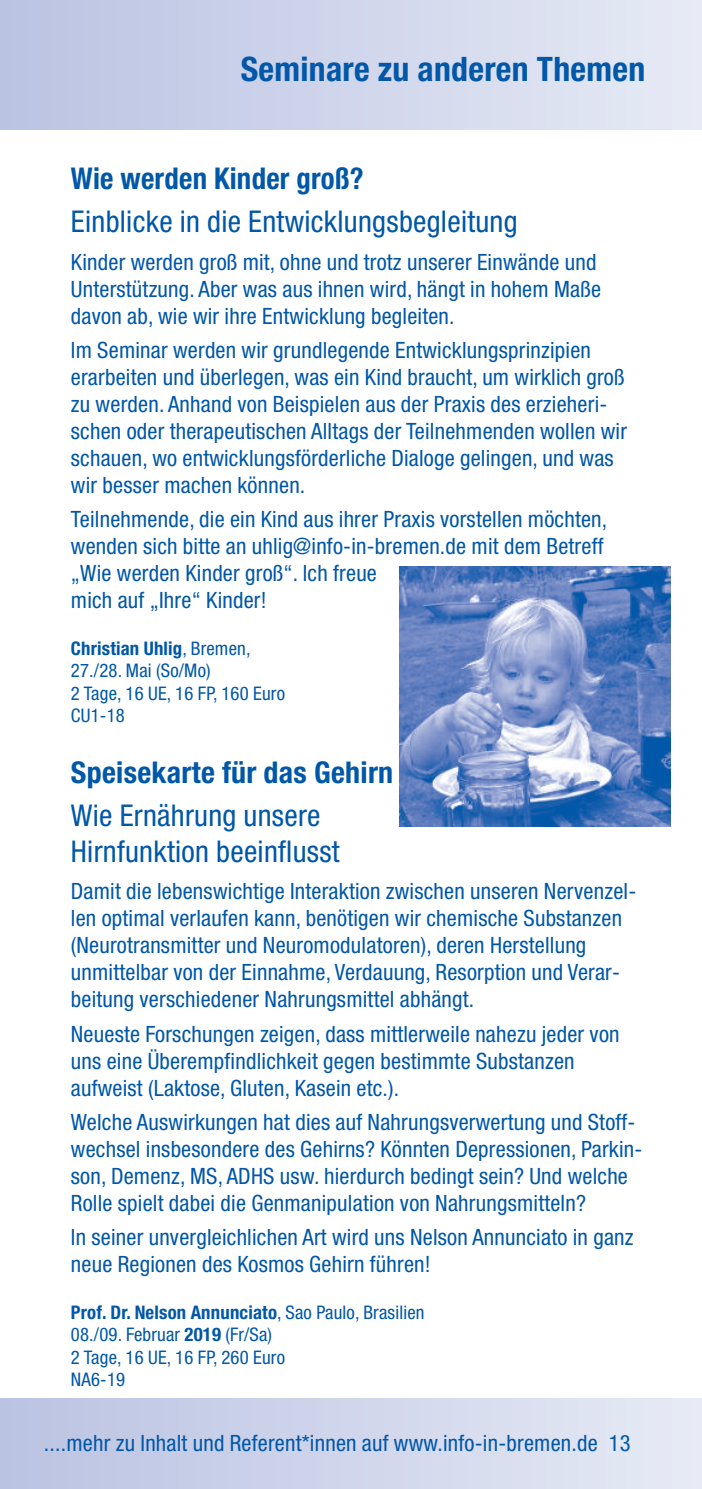
<style>
.page{position:relative;width:702px;height:1489px;background:#fff}
.page>*{position:absolute;margin:0;border:0;box-sizing:border-box;transform-origin:0 0}
.t1{font:700 condensed 33.75px "Helvetica Neue";letter-spacing:.01em;color:#0157a8}
.t2{font:condensed 30px/36px "Helvetica Neue";letter-spacing:.01em;color:#0157a8}
.t3{font:700 condensed 30px "Helvetica Neue";letter-spacing:.01em;color:#0157a8}
.t4{font:700 condensed 30px "Helvetica Neue";letter-spacing:.01em;color:#0157a8;scale:.96 1}
.t5{font:condensed 22.5px/27px "Helvetica Neue";letter-spacing:.01em;color:#0157a8}
.t6{font:condensed 18.75px/22.5px "Helvetica Neue";letter-spacing:.01em;color:#0157a8}
.s1{font-weight:700}
</style>
<div class="page">
<div style="left:0;top:0;width:702px;height:129px;background:linear-gradient(to right,#bac2e2,#e7eaf5)"></div>
<div style="left:0;top:1397px;width:702px;height:91px;background:linear-gradient(to right,#bac2e2,#e7eaf5)"></div>
<img style="left:399px;top:566px;width:271px;height:260px">
<h1 class="t1" style="left:241px;top:57px;width:406px">Seminare zu anderen Themen</h1>
<h2 class="t4" style="left:71px;top:167px;width:306px">Wie werden Kinder groß?</h2>
<h2 class="t2" style="left:71px;top:206px;width:448px">Einblicke in die Entwicklungsbegleitung</h2>
<p class="t5" style="left:71px;top:250px;width:531px">Kinder werden groß mit, ohne und trotz unserer Einwände und<br>Unterstützung. Aber was aus ihnen wird, hängt in hohem Maße davon ab, wie wir ihre Entwicklung begleiten.</p>
<p class="t5" style="left:71px;top:338px;width:557px">Im Seminar werden wir grundlegende Entwicklungsprinzipien erarbeiten und überlegen, was ein Kind braucht, um wirklich groß zu werden. Anhand von Beispielen aus der Praxis des erzieheri&shy;schen oder therapeutischen Alltags der Teilnehmenden wollen wir schauen, wo entwicklungsförderliche Dialoge gelingen, und was wir besser machen können.</p>
<p class="t5" style="left:71px;top:507px;width:538px">Teilnehmende, die ein Kind aus ihrer Praxis vorstellen möchten, wenden sich bitte an uhlig@info-in-bremen.de mit dem Betreff „Wie werden Kinder groß“. Ich freue<br>mich auf „Ihre“ Kinder!</p>
<p class="t6" style="left:71px;top:638px;width:215px"><span class="s1">Christian Uhlig</span>, Bremen,<br>27./28. Mai (So/Mo)<br>2 Tage, 16 UE, 16 FP, 160 Euro<br>CU1-18</p>
<h2 class="t3" style="left:71px;top:761px;width:324px">Speisekarte für das Gehirn</h2>
<h2 class="t2" style="left:71px;top:799px;width:270px">Wie Ernährung unsere<br>Hirnfunktion beeinflusst</h2>
<p class="t5" style="left:71px;top:879px;width:567px">Damit die lebenswichtige Interaktion zwischen unseren Nervenzel&shy;len optimal verlaufen kann, benötigen wir chemische Substanzen (Neurotransmitter und Neuromodulatoren), deren Herstellung unmittelbar von der Einnahme, Verdauung, Resorption und Verar&shy;beitung verschiedener Nahrungsmittel abhängt.</p>
<p class="t5" style="left:71px;top:1021px;width:550px">Neueste Forschungen zeigen, dass mittlerweile nahezu jeder von uns eine Überempfindlichkeit gegen bestimmte Substanzen aufweist (Laktose, Gluten, Kasein etc.).</p>
<p class="t5" style="left:71px;top:1110px;width:573px">Welche Auswirkungen hat dies auf Nahrungsverwertung und Stoff&shy;wechsel insbesondere des Gehirns? Könnten Depressionen, Parkin&shy;son, Demenz, MS, ADHS usw. hierdurch bedingt sein? Und welche Rolle spielt dabei die Genmanipulation von Nahrungsmitteln?</p>
<p class="t5" style="left:71px;top:1225px;width:564px">In seiner unvergleichlichen Art wird uns Nelson Annunciato in ganz neue Regionen des Kosmos Gehirn führen!</p>
<p class="t6" style="left:71px;top:1302px;width:355px"><span class="s1">Prof. Dr. Nelson Annunciato</span>, Sao Paulo, Brasilien<br>08./09. Februar <span class="s1">2019</span> (Fr/Sa)<br>2 Tage, 16 UE, 16 FP, 260 Euro<br>NA6-19</p>
<p class="t5" style="left:44px;top:1430px;width:555px">....mehr zu Inhalt und Referent*innen auf www.info-in-bremen.de</p>
<p class="t5" style="left:608px;top:1430px;width:23px">13</p>
</div>
